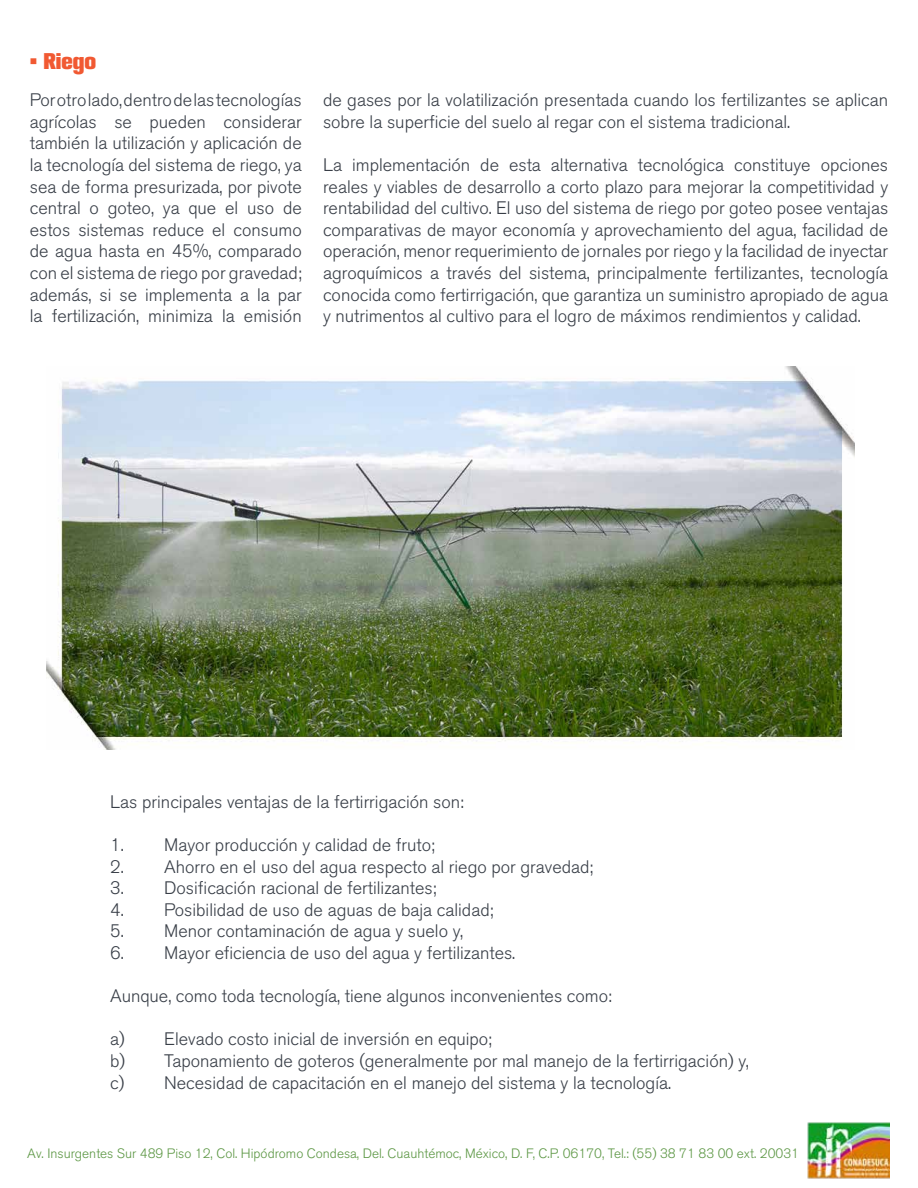
<style>
.page{position:relative;width:918px;height:1188px;background:#fff}
.page>*{position:absolute;margin:0;border:0;box-sizing:border-box;transform-origin:0 0}
.t1{font:800 22.5px "Akzidenz Grotesk BQ";color:#f15932}
.t2{font:300 18px/21.6px "Akzidenz Grotesk BQ";color:#383e47;text-align:justify}
.t3{font:300 13.5px "Akzidenz Grotesk BQ";color:#5c9744}
</style>
<div class="page">
<img style="left:807px;top:1122px;width:82px;height:56px">
<img style="left:47px;top:367px;width:808px;height:382px">
<p class="t1" style="left:30px;top:48px;width:68px">• Riego</p>
<p class="t2" style="left:30px;top:90px;width:274px">Por otro lado, dentro de las tecnologías agrícolas se pueden considerar también la utilización y aplicación de la tecnología del sistema de riego, ya sea de forma presurizada, por pivote central o goteo, ya que el uso de estos sistemas reduce el consumo de agua hasta en 45%, comparado con el sistema de riego por gravedad; además, si se implementa a la par la fertilización, minimiza la emisión</p>
<p class="t2" style="left:323px;top:90px;width:567px">de gases por la volatilización presentada cuando los fertilizantes se aplican sobre la superficie del suelo al regar con el sistema tradicional.</p>
<p class="t2" style="left:323px;top:154px;width:567px">La implementación de esta alternativa tecnológica constituye opciones reales y viables de desarrollo a corto plazo para mejorar la competitividad y rentabilidad del cultivo. El uso del sistema de riego por goteo posee ventajas comparativas de mayor economía y aprovechamiento del agua, facilidad de operación, menor requerimiento de jornales por riego y la facilidad de inyectar agroquímicos a través del sistema, principalmente fertilizantes, tecnología conocida como fertirrigación, que garantiza un suministro apropiado de agua y nutrimentos al cultivo para el logro de máximos rendimientos y calidad.</p>
<p class="t2" style="left:110px;top:791px;width:355px">Las principales ventajas de la fertirrigación son:</p>
<p class="t2" style="left:110px;top:834px;width:326px">1. Mayor producción y calidad de fruto;</p>
<p class="t2" style="left:110px;top:856px;width:485px">2. Ahorro en el uso del agua respecto al riego por gravedad;</p>
<p class="t2" style="left:110px;top:878px;width:328px">3. Dosificación racional de fertilizantes;</p>
<p class="t2" style="left:110px;top:899px;width:385px">4. Posibilidad de uso de aguas de baja calidad;</p>
<p class="t2" style="left:110px;top:921px;width:354px">5. Menor contaminación de agua y suelo y,</p>
<p class="t2" style="left:110px;top:942px;width:407px">6. Mayor eficiencia de uso del agua y fertilizantes.</p>
<p class="t2" style="left:110px;top:986px;width:503px">Aunque, como toda tecnología, tiene algunos inconvenientes como:</p>
<p class="t2" style="left:110px;top:1029px;width:640px;text-align:left">a) Elevado costo inicial de inversión en equipo;<br>b) Taponamiento de goteros (generalmente por mal manejo de la fertirrigación) y, c) Necesidad de capacitación en el manejo del sistema y la tecnología.</p>
<p class="t3" style="left:27px;top:1146px;width:773px">Av. Insurgentes Sur 489 Piso 12, Col. Hipódromo Condesa, Del. Cuauhtémoc, México, D. F, C.P. 06170, Tel.: (55) 38 71 83 00 ext. 20031</p>
</div>
